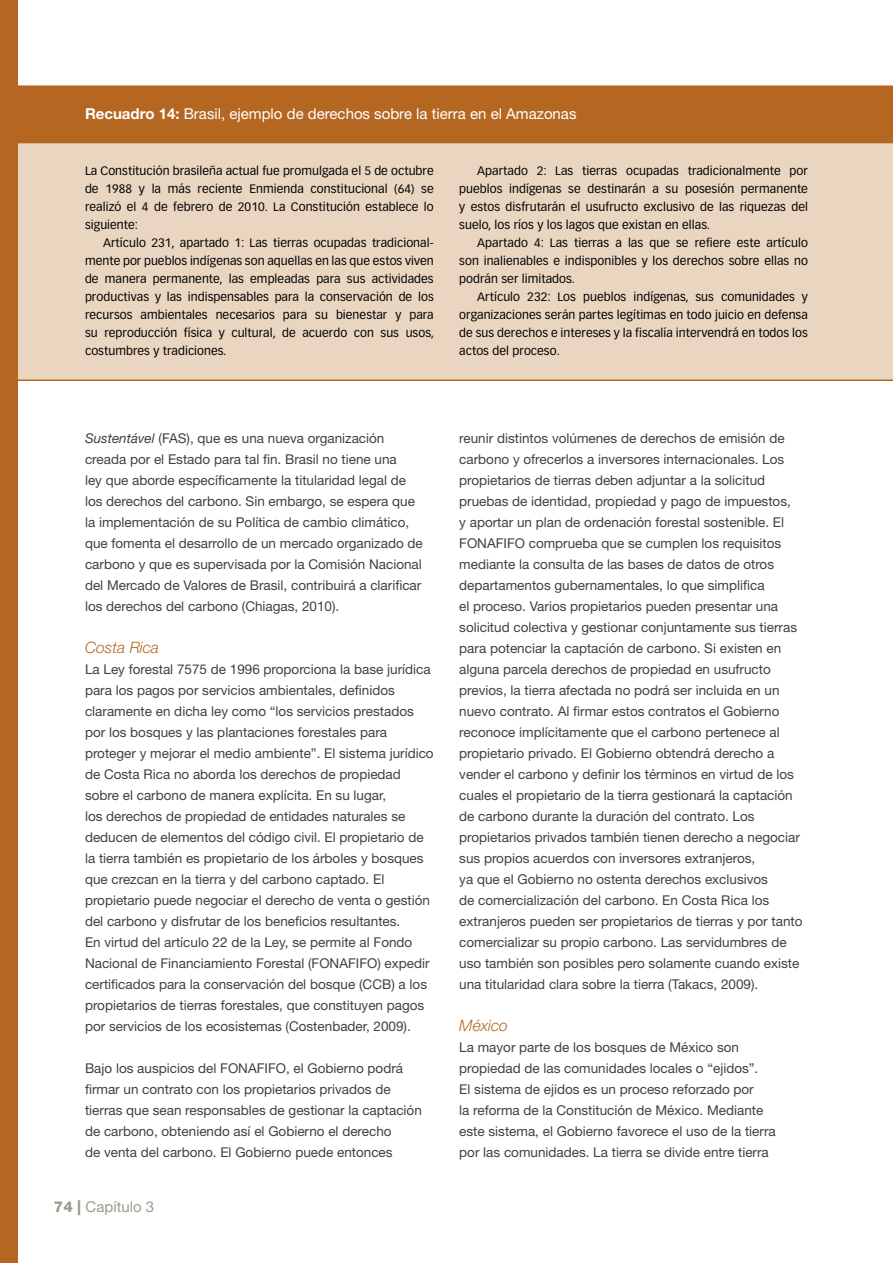
<style>
.page{position:relative;width:893px;height:1263px;background:#fff}
.page>*{position:absolute;margin:0;border:0;box-sizing:border-box;transform-origin:0 0}
.Heading_3{font:italic 300 15.75px "Helvetica Neue";color:#b56722}
.Box_title{font:15px "Helvetica Neue";color:#fff}
.t1{font:15px "Helvetica Neue";color:#9c9d8c}
.Body{font:13.5px/21px "Helvetica Neue";color:#414042}
.Box_body_indent{font:12px/18px "Vectora LH";letter-spacing:.005em;color:#000;text-align:justify}
.Box_body{font:12px/18px "Vectora LH";letter-spacing:.005em;color:#000;text-align:justify}
.s1{font-weight:700}
.s2{font-style:italic}
.s3{font-weight:800}
</style>
<div class="page">
<div style="left:1px;top:138px;width:892px;height:243px;background:#ead5c1"></div>
<div style="left:1px;top:86px;width:891px;height:57px;background:#b56722"></div>
<div style="left:0;top:85px;width:893px;height:58px;border:2px solid #b56722"></div>
<hr style="left:1px;top:379px;width:892px;height:2px;background:#b56722">
<div style="left:0;top:0;width:17px;height:1263px;background:#b56722"></div>
<p class="Box_title" style="left:85px;top:105px;width:493px"><span class="s1">Recuadro 14:</span> Brasil, ejemplo de derechos sobre la tierra en el Amazonas</p>
<p class="Box_body" style="left:85px;top:161px;width:350px">La Constitución brasileña actual fue promulgada el 5 de octubre de 1988 y la más reciente Enmienda constitucional (64) se realizó el 4 de febrero de 2010. La Constitución establece lo siguiente:</p>
<p class="Box_body_indent" style="left:85px;top:233px;width:351px;text-indent:18px">Artículo 231, apartado 1: Las tierras ocupadas tradicional&shy;mente por pueblos indígenas son aquellas en las que estos viven de manera permanente, las empleadas para sus actividades productivas y las indispensables para la conservación de los recursos ambientales necesarios para su bienestar y para su reproducción física y cultural, de acuerdo con sus usos, costumbres y tradiciones.</p>
<p class="Box_body_indent" style="left:459px;top:161px;width:350px;text-indent:18px">Apartado 2: Las tierras ocupadas tradicionalmente por pueblos indígenas se destinarán a su posesión permanente y estos disfrutarán el usufructo exclusivo de las riquezas del suelo, los ríos y los lagos que existan en ellas.</p>
<p class="Box_body_indent" style="left:459px;top:233px;width:350px;text-indent:18px">Apartado 4: Las tierras a las que se refiere este artículo son inalienables e indisponibles y los derechos sobre ellas no podrán ser limitados.</p>
<p class="Box_body_indent" style="left:459px;top:287px;width:350px;text-indent:18px">Artículo 232: Los pueblos indígenas, sus comunidades y organizaciones serán partes legítimas en todo juicio en defensa de sus derechos e intereses y la fiscalía intervendrá en todos los actos del proceso.</p>
<p class="Body" style="left:85px;top:427px;width:339px"><span class="s2">Sustentável</span> (FAS), que es una nueva organización creada por el Estado para tal fin. Brasil no tiene una<br>ley que aborde específicamente la titularidad legal de los derechos del carbono. Sin embargo, se espera que la implementación de su Política de cambio climático, que fomenta el desarrollo de un mercado organizado de carbono y que es supervisada por la Comisión Nacional del Mercado de Valores de Brasil, contribuirá a clarificar los derechos del carbono (Chiagas, 2010).</p>
<p class="Heading_3" style="left:85px;top:637px;width:76px">Costa Rica</p>
<p class="Body" style="left:85px;top:658px;width:350px">La Ley forestal 7575 de 1996 proporciona la base jurídica para los pagos por servicios ambientales, definidos claramente en dicha ley como “los servicios prestados por los bosques y las plantaciones forestales para proteger y mejorar el medio ambiente”. El sistema jurídico de Costa Rica no aborda los derechos de propiedad sobre el carbono de manera explícita. En su lugar,<br>los derechos de propiedad de entidades naturales se deducen de elementos del código civil. El propietario de la tierra también es propietario de los árboles y bosques que crezcan en la tierra y del carbono captado. El propietario puede negociar el derecho de venta o gestión del carbono y disfrutar de los beneficios resultantes.<br>En virtud del artículo 22 de la Ley, se permite al Fondo Nacional de Financiamiento Forestal (FONAFIFO) expedir certificados para la conservación del bosque (CCB) a los propietarios de tierras forestales, que constituyen pagos por servicios de los ecosistemas (Costenbader, 2009).</p>
<p class="Body" style="left:85px;top:1057px;width:338px">Bajo los auspicios del FONAFIFO, el Gobierno podrá firmar un contrato con los propietarios privados de tierras que sean responsables de gestionar la captación de carbono, obteniendo así el Gobierno el derecho<br>de venta del carbono. El Gobierno puede entonces</p>
<p class="t1" style="left:54px;top:1198px;width:102px"><span class="s3">74 |</span> Capítulo 3</p>
<p class="Body" style="left:459px;top:427px;width:345px">reunir distintos volúmenes de derechos de emisión de carbono y ofrecerlos a inversores internacionales. Los propietarios de tierras deben adjuntar a la solicitud pruebas de identidad, propiedad y pago de impuestos,<br>y aportar un plan de ordenación forestal sostenible. El FONAFIFO comprueba que se cumplen los requisitos mediante la consulta de las bases de datos de otros departamentos gubernamentales, lo que simplifica<br>el proceso. Varios propietarios pueden presentar una solicitud colectiva y gestionar conjuntamente sus tierras para potenciar la captación de carbono. Si existen en alguna parcela derechos de propiedad en usufructo previos, la tierra afectada no podrá ser incluida en un nuevo contrato. Al firmar estos contratos el Gobierno reconoce implícitamente que el carbono pertenece al propietario privado. El Gobierno obtendrá derecho a vender el carbono y definir los términos en virtud de los cuales el propietario de la tierra gestionará la captación de carbono durante la duración del contrato. Los propietarios privados también tienen derecho a negociar sus propios acuerdos con inversores extranjeros,<br>ya que el Gobierno no ostenta derechos exclusivos<br>de comercialización del carbono. En Costa Rica los extranjeros pueden ser propietarios de tierras y por tanto comercializar su propio carbono. Las servidumbres de uso también son posibles pero solamente cuando existe una titularidad clara sobre la tierra (Takacs, 2009).</p>
<p class="Heading_3" style="left:459px;top:1015px;width:50px">México</p>
<p class="Body" style="left:459px;top:1036px;width:318px">La mayor parte de los bosques de México son propiedad de las comunidades locales o “ejidos”.<br>El sistema de ejidos es un proceso reforzado por<br>la reforma de la Constitución de México. Mediante este sistema, el Gobierno favorece el uso de la tierra por las comunidades. La tierra se divide entre tierra</p>
</div>
